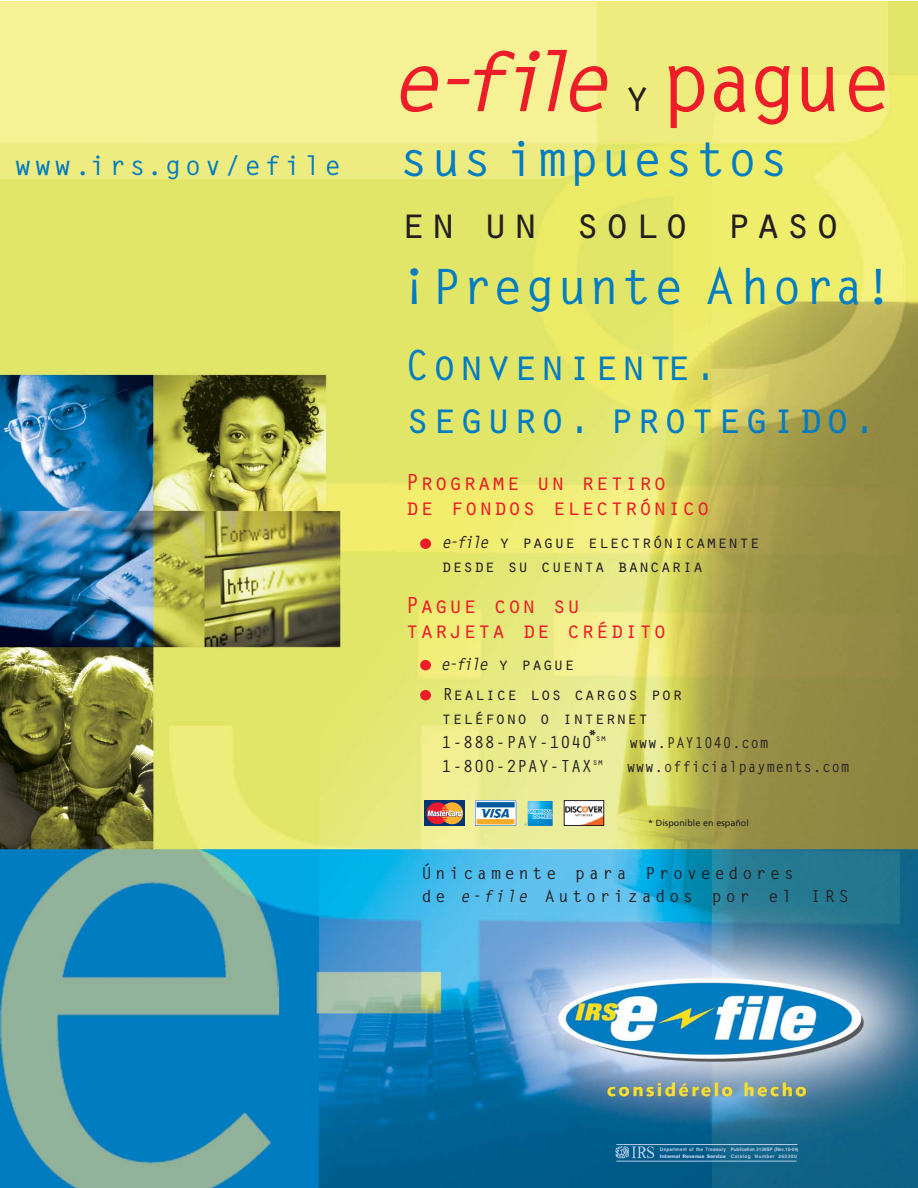
<style>
.page{position:relative;width:918px;height:1188px;background:#fff}
.page>*{position:absolute;margin:0;border:0;box-sizing:border-box;transform-origin:0 0}
.t1{font:italic 700 82.5px "Letter Gothic";color:#ed1c29}
.t2{font:700 67.5px "Letter Gothic";color:#ed1c29}
.t3{font:700 48.75px "Letter Gothic";letter-spacing:.06em;color:#007cc2}
.t4{font:700 48px "Letter Gothic";letter-spacing:.06em;color:#007cc2}
.t5{font:45px/52.5px "Orator";color:#007cc2}
.t6{font:45px "Orator";letter-spacing:.06em;color:#231f20}
.t7{font:700 26.7px "Letter Gothic";letter-spacing:.15em;color:#007cc2}
.t8{font:24px/25.5px "Orator";color:#ed1c29}
.t9{font:18px/24px "Orator";color:#231f20}
.t10{font:700 16.5px/22.5px "Letter Gothic";letter-spacing:.24em;color:#231f20}
.t11{font:italic 700 16.5px "Letter Gothic";color:#231f20;scale:.9 1}
.t12{font:700 15px "Letter Gothic";letter-spacing:.09em;color:#231f20;scale:.9 1}
.t13{font:9px "Frutiger";color:#231f20}
.t14{font:700 4.8px/6.6px "Swiss 721 BT";letter-spacing:-.03em;color:#b4cae9}
.t15{font:700 4.8px "Swiss 721 BT";letter-spacing:.015em;color:#b4cae9}
.t16{font:900 4.8px "Swiss 721 BT";letter-spacing:-.01em;color:#b4cae9}
.s1{font-family:"Orator";font-weight:400;font-style:normal;font-size:45px;color:#231f20}
.s2{font-style:normal}
.s3{font-family:"Letter Gothic";font-weight:700;font-style:italic;font-size:16.5px}
.s4{font-family:"Orator";font-weight:400;font-style:normal;font-size:18px}
.s5{font-style:italic}
</style>
<div class="page">
<img style="left:0;top:1px;width:918px;height:1187px">
<img style="left:614px;top:1146px;width:41px;height:14px">
<hr style="left:616px;top:1144px;width:181px;height:1px;background:#b4cae9">
<hr style="left:616px;top:1161px;width:180px;height:1px;background:#b4cae9">
<img style="left:566px;top:802px;width:36px;height:22px">
<div style="left:564px;top:800px;width:40px;height:26px;border:1px solid #231f20"></div>
<svg style="left:425px;top:801px;width:40px;height:25px"></svg>
<svg style="left:426px;top:802px;width:37px;height:22px"></svg>
<img style="left:474px;top:800px;width:42px;height:26px">
<svg style="left:524px;top:801px;width:29px;height:25px"></svg>
<h3 class="t7" style="left:15px;top:155px;width:327px">www.irs.gov/efile</h3>
<h1 class="t1" style="left:390px;top:50px;width:503px">e-file <span class="s1">y</span> <span class="s2">pague</span></h1>
<h3 class="t4" style="left:400px;top:141px;width:390px">sus impuestos</h3>
<h3 class="t6" style="left:400px;top:196px;width:443px">en un solo paso</h3>
<h3 class="t3" style="left:400px;top:268px;width:495px">¡Pregunte Ahora!</h3>
<h3 class="t5" style="left:404px;top:338px;width:475px">Conveniente. seguro. protegido.</h3>
<h3 class="t8" style="left:405px;top:468px;width:307px">Programe un retiro<br>de fondos electrónico</h3>
<h2 class="t2" style="left:405px;top:498px;width:42px">.</h2>
<p class="t9" style="left:441px;top:530px;width:321px"><span class="s3">e-file</span> y pague electrónicamente desde su cuenta bancaria</p>
<h3 class="t8" style="left:405px;top:591px;width:263px">Pague con su tarjeta de crédito</h3>
<h2 class="t2" style="left:405px;top:619px;width:42px">.</h2>
<p class="t11" style="left:441px;top:657px;width:150px">e-file <span class="s4">y pague</span></p>
<h2 class="t2" style="left:405px;top:649px;width:42px">.</h2>
<p class="t9" style="left:441px;top:681px;width:243px">Realice los cargos por teléfono o internet<br>1-888-PAY-1040*<sup>sm</sup></p>
<p class="t12" style="left:630px;top:736px;width:155px">www.PAY1040.com</p>
<p class="t9" style="left:441px;top:753px;width:163px">1-800-2PAY-TAX<sup>sm</sup></p>
<p class="t12" style="left:627px;top:760px;width:248px">www.officialpayments.com</p>
<p class="t13" style="left:648px;top:819px;width:102px">* Disponible en español</p>
<p class="t10" style="left:422px;top:864px;width:428px">Únicamente para Proveedores<br>de <span class="s5">e-file</span> Autorizados por el IRS</p>
<p class="t14" style="left:731px;top:1147px;width:69px">Publication 3139SP (Rev.10-04)<br>Catalog Number 26220U</p>
<p class="t15" style="left:660px;top:1148px;width:67px">Department of the Treasury</p>
<p class="t16" style="left:660px;top:1154px;width:67px">Internal Revenue Service</p>
</div>
